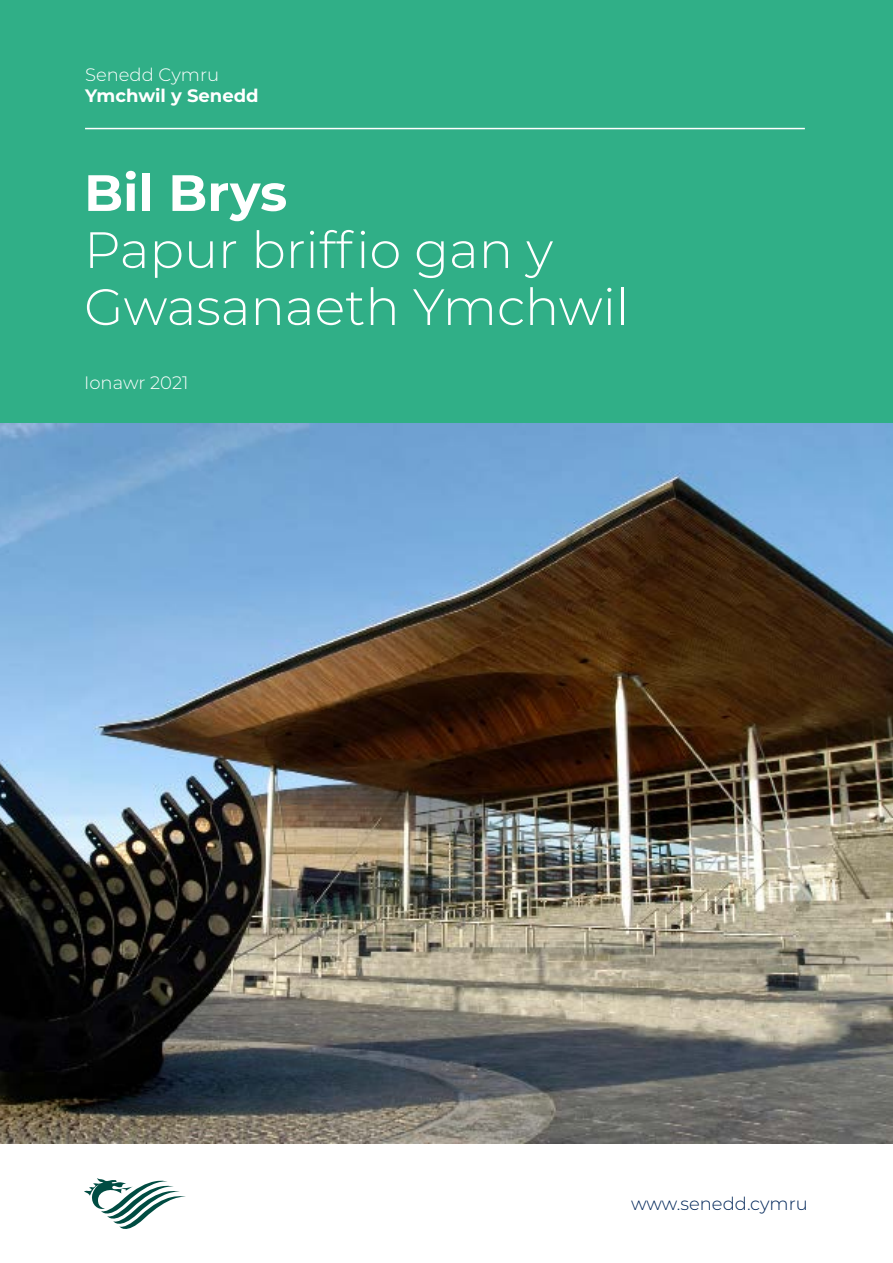
<style>
.page{position:relative;width:893px;height:1263px;background:#fff}
.page>*{position:absolute;margin:0;border:0;box-sizing:border-box;transform-origin:0 0}
.t1{font:300 51px/57px "Montserrat";color:#fff}
.t2{font:700 51px "Montserrat";color:#fff}
.t3{font:300 18px "Montserrat";color:#fff}
.t4{font:300 18px "Montserrat";color:#002659}
.t5{font:700 18px "Montserrat";color:#fff}
</style>
<div class="page">
<div style="left:0;top:0;width:893px;height:1144px;background:#30af87"></div>
<hr style="left:85px;top:128px;width:720px;height:1px;background:#fff">
<svg style="left:84px;top:1178px;width:102px;height:51px"></svg>
<img style="left:0;top:424px;width:893px;height:720px">
<p class="t3" style="left:85px;top:62px;width:136px">Senedd Cymru</p>
<p class="t5" style="left:85px;top:83px;width:175px">Ymchwil y Senedd</p>
<p class="t2" style="left:84px;top:156px;width:205px">Bil Brys</p>
<p class="t1" style="left:84px;top:220px;width:547px">Papur briffio gan y<br>Gwasanaeth Ymchwil</p>
<p class="t3" style="left:84px;top:370px;width:106px">Ionawr 2021</p>
<p class="t4" style="left:631px;top:1191px;width:178px">www.senedd.cymru</p>
</div>
